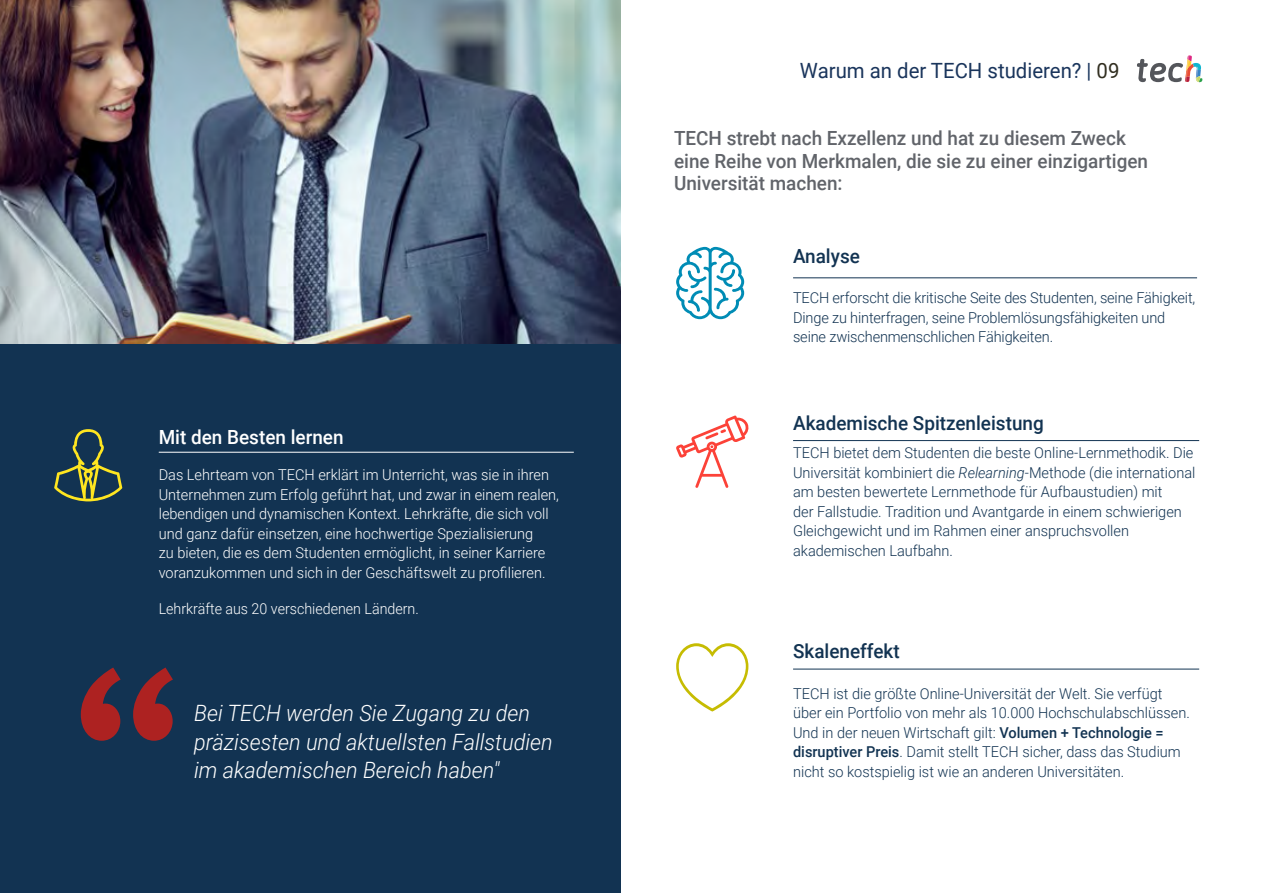
<style>
.page{position:relative;width:1263px;height:893px;background:#fff}
.page>*{position:absolute;margin:0;border:0;box-sizing:border-box;transform-origin:0 0}
.t1{font:italic 300 22.5px/28.5px "Roboto";color:#fff;scale:.96 1}
.t2{font:21px "Roboto";color:#1a355c}
.t3{font:500 19.5px/22.5px "Roboto";color:#61646a}
.t4{font:500 19.5px "Roboto";color:#123352}
.t5{font:500 19.5px "Roboto";color:#fff}
.t6{font:300 15px/19.5px "Roboto";color:#123352}
.t7{font:300 15px/19.5px "Roboto";color:#fff}
.t8{font:300 15px "Roboto";color:#fff;scale:.95 1}
.s1{color:#312e20}
.s2{font-style:italic}
.s3{font-weight:500}
</style>
<div class="page">
<div style="left:0;top:344px;width:621px;height:549px;background:#123352"></div>
<hr style="left:793px;top:440px;width:406px;height:1px;background:#123352">
<hr style="left:793px;top:669px;width:406px;height:1px;background:#123352">
<hr style="left:793px;top:277px;width:404px;height:1px;background:#123352">
<hr style="left:159px;top:452px;width:415px;height:1px;background:#fff">
<svg style="left:676px;top:247px;width:68px;height:72px"></svg>
<svg style="left:54px;top:429px;width:68px;height:72px"></svg>
<svg style="left:676px;top:416px;width:73px;height:72px"></svg>
<svg style="left:676px;top:643px;width:72px;height:68px"></svg>
<svg style="left:81px;top:667px;width:92px;height:74px"></svg>
<svg style="left:1137px;top:55px;width:65px;height:28px"></svg>
<img style="left:0;top:0;width:621px;height:344px">
<h3 class="t5" style="left:159px;top:423px;width:186px">Mit den Besten lernen</h3>
<p class="t7" style="left:159px;top:465px;width:402px">Das Lehrteam von TECH erklärt im Unterricht, was sie in ihren Unternehmen zum Erfolg geführt hat, und zwar in einem realen, lebendigen und dynamischen Kontext. Lehrkräfte, die sich voll und ganz dafür einsetzen, eine hochwertige Spezialisierung<br>zu bieten, die es dem Studenten ermöglicht, in seiner Karriere voranzukommen und sich in der Geschäftswelt zu profilieren.</p>
<p class="t8" style="left:159px;top:598px;width:275px">Lehrkräfte aus 20 verschiedenen Ländern.</p>
<h1 class="t1" style="left:194px;top:698px;width:375px">Bei TECH werden Sie Zugang zu den präzisesten und aktuellsten Fallstudien im akademischen Bereich haben"</h1>
<h2 class="t2" style="left:800px;top:56px;width:321px">Warum an der TECH studieren? | <span class="s1">09</span></h2>
<h3 class="t3" style="left:674px;top:126px;width:475px">TECH strebt nach Exzellenz und hat zu diesem Zweck eine Reihe von Merkmalen, die sie zu einer einzigartigen<br>Universität machen:</h3>
<h3 class="t4" style="left:793px;top:242px;width:68px">Analyse</h3>
<p class="t6" style="left:793px;top:288px;width:404px">TECH erforscht die kritische Seite des Studenten, seine Fähigkeit,<br>Dinge zu hinterfragen, seine Problemlösungsfähigkeiten und seine zwischenmenschlichen Fähigkeiten.</p>
<h3 class="t4" style="left:793px;top:410px;width:252px">Akademische Spitzenleistung</h3>
<p class="t6" style="left:793px;top:443px;width:404px">TECH bietet dem Studenten die beste Online-Lernmethodik. Die Universität kombiniert die <span class="s2">Relearning</span>-Methode (die international am besten bewertete Lernmethode für Aufbaustudien) mit<br>der Fallstudie. Tradition und Avantgarde in einem schwierigen Gleichgewicht und im Rahmen einer anspruchsvollen akademischen Laufbahn.</p>
<h3 class="t4" style="left:793px;top:637px;width:108px">Skaleneffekt</h3>
<p class="t6" style="left:793px;top:683px;width:398px">TECH ist die größte Online-Universität der Welt. Sie verfügt über ein Portfolio von mehr als 10.000 Hochschulabschlüssen.<br>Und in der neuen Wirtschaft gilt: <span class="s3">Volumen + Technologie = disruptiver Preis</span>. Damit stellt TECH sicher, dass das Studium nicht so kostspielig ist wie an anderen Universitäten.</p>
</div>
